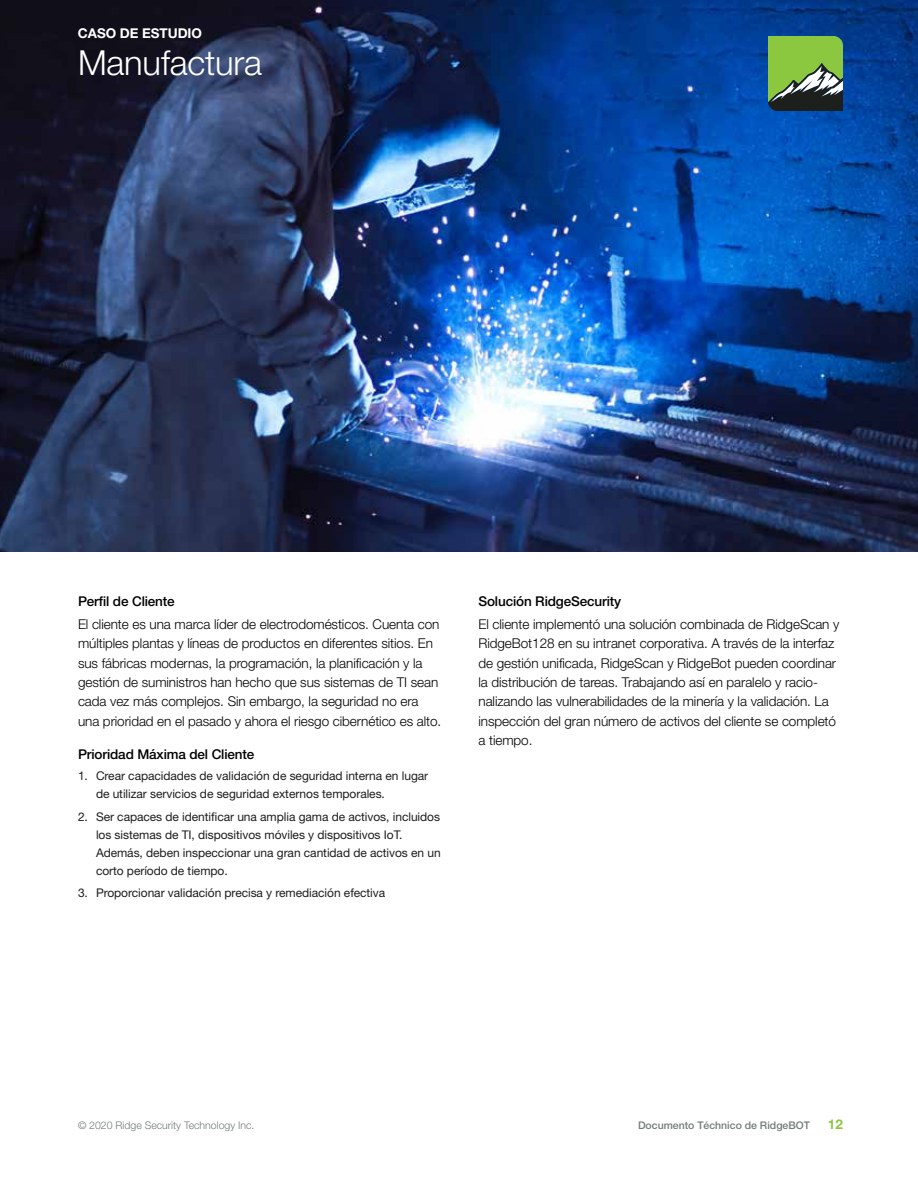
<style>
.page{position:relative;width:918px;height:1188px;background:#fff}
.page>*{position:absolute;margin:0;border:0;box-sizing:border-box;transform-origin:0 0}
.t1{font:300 34.5px "Helvetica Neue";letter-spacing:-.005em;color:#fff}
.t2{font:300 13.5px/19.5px "Helvetica Neue";letter-spacing:-.005em;color:#000}
.t3{font:500 13.5px "Helvetica Neue";letter-spacing:-.01em;color:#000}
.t4{font:700 13.5px "Helvetica Neue";letter-spacing:-.005em;color:#fff}
.t5{font:700 13.5px "Helvetica Neue";color:#8cc63f}
.t6{font:12px/18px "Helvetica Neue";letter-spacing:-.005em;color:#1c1e1d}
.t7{font:300 10.5px "Helvetica Neue";color:#717b78}
.t8{font:500 10.5px "Helvetica Neue";color:#717b78}
</style>
<div class="page">
<img style="left:0;top:0;width:918px;height:552px">
<svg style="left:768px;top:36px;width:75px;height:75px;background:#74994b"></svg>
<p class="t4" style="left:78px;top:24px;width:126px">CASO DE ESTUDIO</p>
<h1 class="t1" style="left:78px;top:42px;width:186px">Manufactura</h1>
<p class="t3" style="left:78px;top:593px;width:98px">Perfil de Cliente</p>
<p class="t2" style="left:78px;top:614px;width:365px">El cliente es una marca líder de electrodomésticos. Cuenta con múltiples plantas y líneas de productos en diferentes sitios. En sus fábricas modernas, la programación, la planificación y la gestión de suministros han hecho que sus sistemas de TI sean cada vez más complejos. Sin embargo, la seguridad no era una prioridad en el pasado y ahora el riesgo cibernético es alto.</p>
<p class="t3" style="left:78px;top:746px;width:178px">Prioridad Máxima del Cliente</p>
<p class="t6" style="left:96px;top:767px;width:334px;text-indent:-18px">1. Crear capacidades de validación de seguridad interna en lugar de utilizar servicios de seguridad externos temporales.</p>
<p class="t6" style="left:96px;top:807px;width:346px;text-indent:-18px">2. Ser capaces de identificar una amplia gama de activos, incluidos los sistemas de TI, dispositivos móviles y dispositivos IoT.<br>Además, deben inspeccionar una gran cantidad de activos en un corto período de tiempo.</p>
<p class="t6" style="left:78px;top:884px;width:309px">3. Proporcionar validación precisa y remediación efectiva</p>
<p class="t3" style="left:478px;top:593px;width:144px">Solución RidgeSecurity</p>
<p class="t2" style="left:478px;top:614px;width:362px">El cliente implementó una solución combinada de RidgeScan y RidgeBot128 en su intranet corporativa. A través de la interfaz de gestión unificada, RidgeScan y RidgeBot pueden coordinar la distribución de tareas. Trabajando así en paralelo y racio&shy;nalizando las vulnerabilidades de la minería y la validación. La inspección del gran número de activos del cliente se completó a tiempo.</p>
<p class="t7" style="left:78px;top:1119px;width:178px">© 2020 Ridge Security Technology Inc.</p>
<p class="t8" style="left:638px;top:1119px;width:173px">Documento Téchnico de RidgeBOT</p>
<p class="t5" style="left:828px;top:1116px;width:17px">12</p>
</div>
